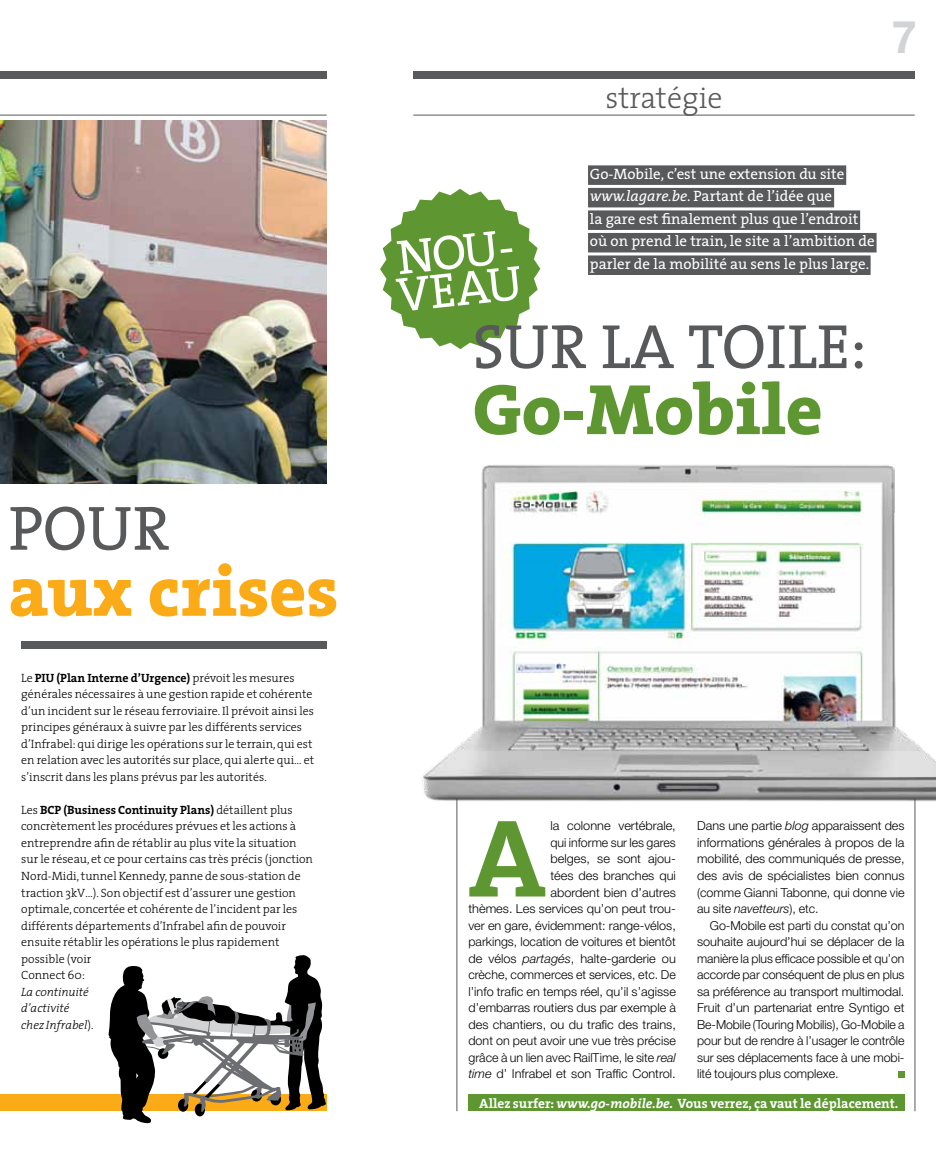
<style>
.page{position:relative;width:936px;height:1149px;background:#fff}
.page>*{position:absolute;margin:0;border:0;box-sizing:border-box;transform-origin:0 0}
.t1{font:700 111.45px "The Serif";color:#5e9732}
.t2{font:800 72px "The Serif";color:#fbab18}
.t3{font:800 72px "The Serif";color:#5e9732}
.t4{font:63px "The Serif";color:#58595b}
.t5{font:48.9px/37.3px "The Serif";color:#fff}
.t6{font:700 45px "Helvetica Neue LT Std";color:#d1d3d4}
.t7{font:300 30px "The Serif";color:#58595b}
.t8{font:15px/22.5px "The Serif";color:#fff}
.t9{font:700 13.5px "The Serif";color:#fff}
.t10{font:300 12.3px/16.5px "Helvetica Neue LT Std";color:#000;text-align:justify}
.t11{font:300 12px/16.5px "The Serif";color:#000}
.t12{font:italic 300 12px/16.5px "The Serif";color:#000}
.t13{font:700 12px "The Serif";color:#000}
.s1{font-weight:700}
.s2{font-style:normal}
.s3{font-weight:300}
.s4{font-style:italic}
</style>
<div class="page">
<hr style="left:413px;top:115px;width:501px;height:1px;background:#58595b">
<hr style="left:0;top:115px;width:326px;height:1px;background:#58595b">
<div style="left:0;top:71px;width:326px;height:7px;background:#58595b"></div>
<div style="left:413px;top:71px;width:501px;height:7px;background:#58595b"></div>
<hr style="left:456px;top:764px;width:1px;height:346px;background:#58595b">
<div style="left:468px;top:1094px;width:436px;height:16px;background:#5e9732"></div>
<hr style="left:914px;top:764px;width:1px;height:346px;background:#58595b">
<img style="left:0;top:120px;width:326px;height:363px">
<div style="left:588px;top:165px;width:258px;height:20px;background:#58595b"></div>
<div style="left:588px;top:188px;width:246px;height:19px;background:#58595b"></div>
<div style="left:588px;top:210px;width:272px;height:20px;background:#58595b"></div>
<div style="left:588px;top:233px;width:288px;height:19px;background:#58595b"></div>
<div style="left:588px;top:255px;width:282px;height:20px;background:#58595b"></div>
<div style="left:0;top:1094px;width:326px;height:16px;background:#fbab18"></div>
<div style="left:21px;top:641px;width:305px;height:7px;background:#58595b"></div>
<img style="left:422px;top:465px;width:513px;height:348px">
<div style="left:897px;top:1071px;width:7px;height:6px;background:#5e9732"></div>
<svg style="left:380px;top:189px;width:160px;height:160px"></svg>
<svg style="left:108px;top:955px;width:218px;height:168px"></svg>
<h3 class="t4" style="left:9px;top:476px;width:163px">pour</h3>
<h2 class="t2" style="left:8px;top:530px;width:331px">aux crises</h2>
<p class="t11" style="left:21px;top:669px;width:294px;text-indent:35px"><span class="s1">(Plan Interne d’Urgence)</span> prévoit les mesures générales nécessaires à une gestion rapide et cohérente d’un incident sur le réseau ferroviaire. Il prévoit ainsi les principes généraux à suivre par les différents services d’Infrabel: qui dirige les opérations sur le terrain, qui est en relation avec les autorités sur place, qui alerte qui… et s’inscrit dans les plans prévus par les autorités.</p>
<p class="t11" style="left:21px;top:801px;width:293px">Les <span class="s1">BCP (Business Continuity Plans)</span> détaillent plus concrètement les procédures prévues et les actions à entreprendre afin de rétablir au plus vite la situation sur le réseau, et ce pour certains cas très précis (jonction Nord-Midi, tunnel Kennedy, panne de sous-station de traction 3kV…). Son objectif est d’assurer une gestion optimale, concertée et cohérente de l’incident par les différents départements d’Infrabel afin de pouvoir ensuite rétablir les opérations le plus rapidement possible (voir<br>Connect 60:</p>
<p class="t12" style="left:21px;top:982px;width:74px">La continuité d’activité chez Infrabel<span class="s2">).</span></p>
<p class="t13" style="left:21px;top:667px;width:21px"><span class="s3">Le</span> PIU</p>
<h3 class="t7" style="left:605px;top:73px;width:119px">stratégie</h3>
<h3 class="t6" style="left:891px;top:10px;width:27px">7</h3>
<p class="t8" style="left:590px;top:162px;width:286px">Go-Mobile, c’est une extension du site <span class="s4">www.lagare.be</span>. Partant de l’idée que<br>la gare est finalement plus que l’endroit où on prend le train, le site a l’ambition de parler de la mobilité au sens le plus large.</p>
<h3 class="t5" style="left:391px;top:238px;width:131px;rotate:-6deg">Nou&shy;veau</h3>
<h3 class="t4" style="left:472px;top:294px;width:396px">sur la toile:</h3>
<h2 class="t3" style="left:472px;top:349px;width:352px">Go-Mobile</h2>
<h1 class="t1" style="left:468px;top:765px;width:77px">A</h1>
<p class="t10" style="left:468px;top:817px;width:209px;text-align:right">la colonne vertébrale,<br>qui informe sur les gares<br>belges, se sont ajou-<br>tées des branches qui<br>abordent bien d’autres<br>thèmes. Les services qu’on peut trou&shy;ver en gare, évidemment: range-vélos, parkings, location de voitures et bientôt de vélos <span class="s4">partagés</span>, halte-garderie ou crèche, commerces et services, etc. De l’info trafic en temps réel, qu’il s’agisse d’embarras routiers dus par exemple à des chantiers, ou du trafic des trains, dont on peut avoir une vue très précise grâce à un lien avec RailTime, le site <span class="s4">real time</span> d’ Infrabel et son Traffic Control.</p>
<p class="t10" style="left:697px;top:817px;width:209px">Dans une partie <span class="s4">blog</span> apparaissent des informations générales à propos de la mobilité, des communiqués de presse, des avis de spécialistes bien connus (comme Gianni Tabonne, qui donne vie au site <span class="s4">navetteurs</span>), etc.</p>
<p class="t10" style="left:697px;top:916px;width:209px;text-indent:13px">Go-Mobile est parti du constat qu’on souhaite aujourd’hui se déplacer de la manière la plus efficace possible et qu’on accorde par conséquent de plus en plus sa préférence au transport multimodal.<br>Fruit d’un partenariat entre Syntigo et Be-Mobile (Touring Mobilis), Go-Mobile a pour but de rendre à l’usager le contrôle sur ses déplacements face à une mobi&shy;lité toujours plus complexe.</p>
<p class="t9" style="left:479px;top:1091px;width:420px">Allez surfer: <span class="s4">www.go-mobile.be.</span> Vous verrez, ça vaut le déplacement.</p>
</div>
